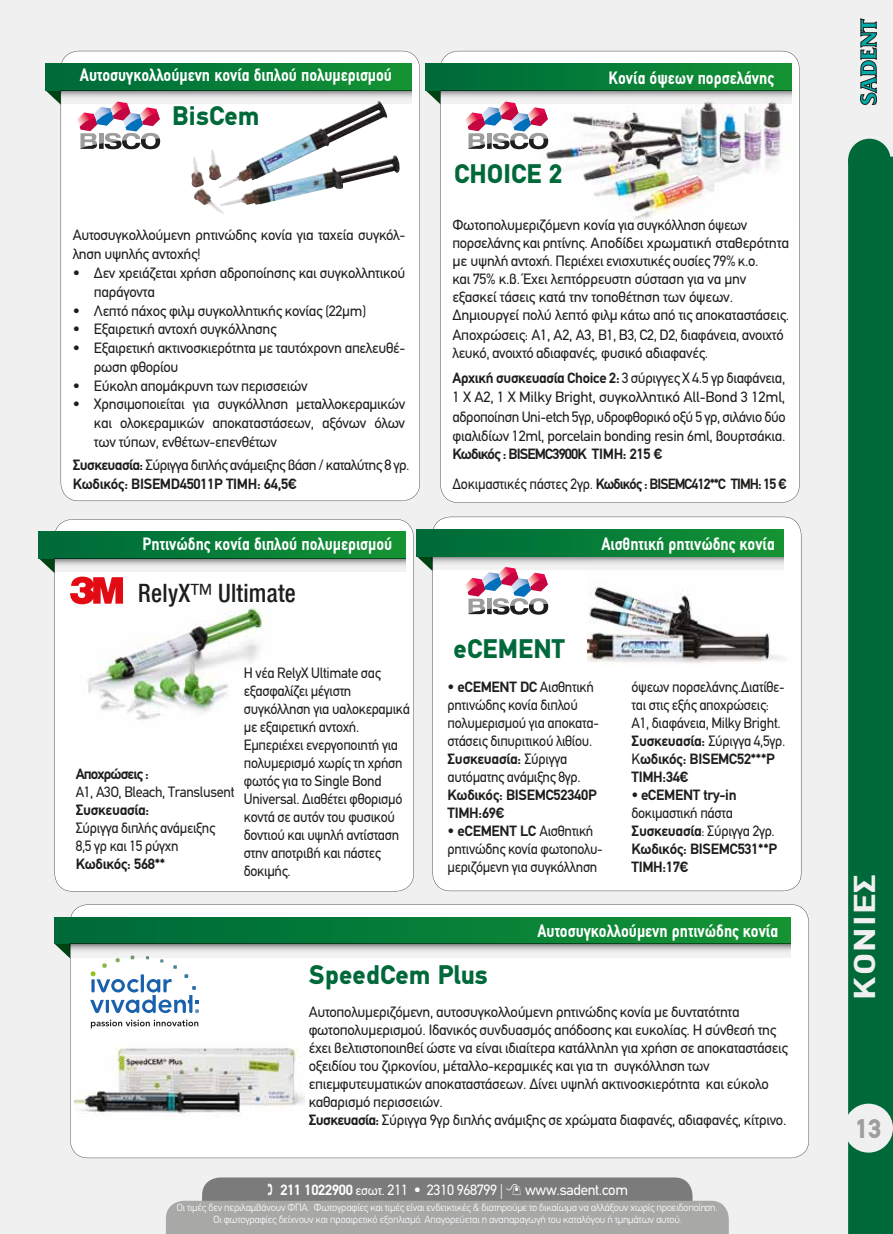
<style>
.page{position:relative;width:893px;height:1234px;background:#fff}
.page>*{position:absolute;margin:0;border:0;box-sizing:border-box;transform-origin:0 0}
.t1{font:700 30.45px "PF Din Text Condensed";letter-spacing:.03em;color:#f0f0f0;scale:1.43 1}
.t2{font:900 27px "PF Din Text";letter-spacing:.01em;color:#006939}
.t3{font:500 27px "CF Helvetica Cond";letter-spacing:.01em;color:#1d1d1b;scale:.94 1}
.t4{font:900 27px "PF Din Text";color:#9d9d9c}
.t5{font:700 18px "PF Din Text Condensed";color:#fff}
.t6{font:15px/18px "PF Din Text";letter-spacing:-.02em;color:#1d1d1b}
.t7{font:15px/18px "PF Din Text";letter-spacing:-.02em;color:#1d1d1b;scale:.95 1}
.t8{font:700 15px/18px "PF Din Text";letter-spacing:-.02em;color:#1d1d1b}
.t9{font:700 15px/30.6px "PF Din Text";letter-spacing:-.06em;color:#1d1d1b}
.t10{font:15px "PF Din Text";letter-spacing:-.02em;color:#fff}
.t11{font:300 10.5px/11.6px "PF Din Text";letter-spacing:-.02em;color:#fff;text-align:center}
.s1{font-weight:400}
.s2{font-weight:700}
.s3{font-size:13.5px}
.s4{font-weight:300}
</style>
<div class="page">
<div style="left:0;top:0;width:893px;height:1233px;background:#f0f0f0"></div>
<svg style="left:425px;top:90px;width:15px;height:14px"></svg>
<svg style="left:416px;top:556px;width:16px;height:14px"></svg>
<svg style="left:860px;top:19px;width:17px;height:86px"></svg>
<div style="left:848px;top:156px;width:45px;height:1077px;background:#006939"></div>
<div style="left:848px;top:139px;width:43px;height:42px;background:#006939;border-radius:50%"></div>
<div style="left:61px;top:51px;width:359px;height:450px;background:#fff"></div>
<img style="left:191px;top:104px;width:210px;height:102px">
<div style="left:440px;top:51px;width:360px;height:451px;background:#fff"></div>
<img style="left:532px;top:87px;width:264px;height:137px">
<div style="left:54px;top:519px;width:360px;height:372px;background:#fff"></div>
<img style="left:63px;top:597px;width:209px;height:144px">
<div style="left:432px;top:516px;width:369px;height:374px;background:#fff"></div>
<div style="left:39px;top:532px;width:366px;height:26px;background:linear-gradient(to right,#00683a,#139334)"></div>
<svg style="left:123px;top:558px;width:282px;height:13px"></svg>
<svg style="left:432px;top:556px;width:351px;height:13px"></svg>
<div style="left:45px;top:64px;width:367px;height:26px;background:linear-gradient(to right,#00683a,#139334)"></div>
<svg style="left:160px;top:90px;width:252px;height:14px"></svg>
<div style="left:425px;top:64px;width:367px;height:26px;background:linear-gradient(to right,#00683a,#139334)"></div>
<svg style="left:441px;top:90px;width:351px;height:14px"></svg>
<svg style="left:54px;top:943px;width:16px;height:15px"></svg>
<div style="left:70px;top:904px;width:739px;height:253px;background:#fff"></div>
<svg style="left:90px;top:957px;width:109px;height:55px"></svg>
<svg style="left:91px;top:1019px;width:107px;height:9px"></svg>
<div style="left:54px;top:917px;width:737px;height:26px;background:linear-gradient(to right,#00683a,#139434)"></div>
<svg style="left:70px;top:943px;width:721px;height:14px"></svg>
<img style="left:588px;top:563px;width:206px;height:102px">
<div style="left:416px;top:529px;width:367px;height:27px;background:linear-gradient(to right,#00683a,#139334)"></div>
<svg style="left:39px;top:552px;width:84px;height:52px"></svg>
<svg style="left:45px;top:84px;width:115px;height:65px"></svg>
<svg style="left:465px;top:101px;width:83px;height:48px"></svg>
<svg style="left:465px;top:566px;width:83px;height:48px"></svg>
<img style="left:75px;top:1041px;width:229px;height:78px">
<div style="left:844px;top:1103px;width:49px;height:49px;background:#f0f0f0;border-radius:50%"></div>
<svg style="left:166px;top:1177px;width:563px;height:56px;background:#9d9c9c"></svg>
<p class="t5" style="left:80px;top:64px;width:314px">Αυτοσυγκολλούµενη κονία διπλού πολυµερισµού</p>
<p class="t5" style="left:609px;top:68px;width:167px">Κονία όψεων πορσελάνης</p>
<h2 class="t2" style="left:172px;top:100px;width:89px">BisCem</h2>
<p class="t6" style="left:73px;top:226px;width:334px;line-height:18.8px">Αυτοσυγκολλούµενη ρητινώδης κονία για ταχεία συγκόλ&shy;ληση υψηλής αντοχής!</p>
<p class="t6" style="left:94px;top:263px;width:313px;line-height:18.8px;text-indent:-21px">• ∆εν χρειάζεται χρήση αδροποίησης και συγκολλητικού παράγοντα</p>
<p class="t6" style="left:73px;top:301px;width:295px">• Λεπτό πάχος φιλµ συγκολλητικής κονίας (22µm)</p>
<p class="t6" style="left:73px;top:320px;width:205px">• Eξαιρετική αντοχή συγκόλλησης</p>
<p class="t6" style="left:94px;top:338px;width:313px;line-height:18.8px;text-indent:-21px">• Εξαιρετική ακτινοσκιερότητα µε ταυτόχρονη απελευθέ&shy;ρωση φθορίου</p>
<p class="t6" style="left:73px;top:376px;width:237px">• Εύκολη αποµάκρυνη των περισσειών</p>
<p class="t6" style="left:94px;top:395px;width:313px;line-height:18.8px;text-align:justify;text-indent:-21px">• Χρησιµοποιείται για συγκόλληση µεταλλοκεραµικών και ολοκεραµικών αποκαταστάσεων, αξόνων όλων των τύπων, ενθέτων-επενθέτων</p>
<p class="t8" style="left:73px;top:455px;width:338px;line-height:18.8px">Συσκευασία: <span class="s1">Σύριγγα διπλής ανάµειξης βάση / καταλύτης 8 γρ.<br></span>Κωδικός: BISEMD45011P ΤΙΜΗ: 64,5€</p>
<p class="t5" style="left:143px;top:532px;width:251px">Ρητινώδης κονία διπλού πολυµερισµού</p>
<h2 class="t3" style="left:138px;top:578px;width:169px">RelyX™ Ultimate</h2>
<p class="t9" style="left:76px;top:758px;width:75px">Αποχρώσεις :</p>
<p class="t7" style="left:76px;top:782px;width:169px">A1, A3O, Bleach, Translusent</p>
<p class="t8" style="left:76px;top:800px;width:75px">Συσκευασία:</p>
<p class="t7" style="left:76px;top:818px;width:148px">Σύριγγα διπλής ανάµειξης<br>8,5 γρ και 15 ρύγχη</p>
<p class="t8" style="left:76px;top:854px;width:91px">Κωδικός: 568**</p>
<p class="t7" style="left:244px;top:663px;width:176px">H νέα RelyX Ultimate σας εξασφαλίζει µέγιστη συγκόλληση για υαλοκεραµικά µε εξαιρετική αντοχή.<br>Εµπεριέχει ενεργοποιητή για πολυµερισµό χωρίς τη χρήση φωτός για το Single Bond<br>Universal. ∆ιαθέτει φθορισµό κοντά σε αυτόν του φυσικού δοντιού και υψηλή αντίσταση στην αποτριβή και πάστες δοκιµής.</p>
<h2 class="t2" style="left:454px;top:158px;width:109px">CHOICE 2</h2>
<p class="t6" style="left:452px;top:215px;width:338px">Φωτοπολυµεριζόµενη κονία για συγκόλληση όψεων πορσελάνης και ρητίνης. Αποδίδει χρωµατική σταθερότητα µε υψηλή αντοχή. Περιέχει ενισχυτικές ουσίες 79% κ.ο.<br>και 75% κ.β. Έχει λεπτόρρευστη σύσταση για να µην εξασκεί τάσεις κατά την τοποθέτηση των όψεων. ∆ηµιουργεί πολύ λεπτό φιλµ κάτω από τις αποκαταστάσεις.</p>
<p class="t6" style="left:452px;top:326px;width:333px">Αποχρώσεις: Α1, Α2, Α3, Β1, Β3, C2, D2, διαφάνεια, ανοιχτό λευκό, ανοιχτό αδιαφανές, φυσικό αδιαφανές.</p>
<p class="t6" style="left:452px;top:368px;width:335px;line-height:19.5px;text-align:justify"><span class="s2">Αρχική συσκευασία Choice 2:</span> 3 σύριγγες Χ 4.5 γρ διαφάνεια, 1 Χ Α2, 1 Χ Milky Bright, συγκολλητικό All-Bond 3 12ml, αδροποίηση Uni-etch 5γρ, υδροφθορικό οξύ 5 γρ, σιλάνιο δύο φιαλιδίων 12ml, porcelain bonding resin 6ml, βουρτσάκια.</p>
<p class="t9" style="left:452px;top:438px;width:336px">Κωδικός : BISEMC3900K TIMH: 215 €<br><span class="s1">∆οκιµαστικές πάστες 2γρ.</span> Κωδικός : BISEMC412**C TIMH: 15 €</p>
<h2 class="t2" style="left:454px;top:632px;width:113px">eCEMENT</h2>
<p class="t5" style="left:601px;top:533px;width:175px">Αισθητική ρητινώδης κονία</p>
<p class="t7" style="left:447px;top:678px;width:161px">• <span class="s2">eCEMENT DC</span> Αισθητική ρητινώδης κονία διπλού πολυµερισµού για αποκατα&shy;στάσεις διπυριτικού λιθίου.<br><span class="s2">Συσκευασία:</span> Σύριγγα αυτόµατης ανάµιξης 8γρ.</p>
<p class="t8" style="left:448px;top:786px;width:151px">Κωδικός: BISEMC52340P<br>ΤΙΜΗ:69€</p>
<p class="t7" style="left:447px;top:822px;width:165px">• <span class="s2">eCEMENT LC</span> Αισθητική ρητινώδης κονία φωτοπολυ&shy;µεριζόµενη για συγκόλληση</p>
<p class="t7" style="left:632px;top:678px;width:163px">όψεων πορσελάνης.∆ιατίθε&shy;ται στις εξής αποχρώσεις:<br>A1, διαφάνεια, Milky Bright.<br><span class="s2">Συσκευασία:</span> Σύριγγα 4,5γρ.<br>Κ<span class="s2">ωδικός: BISEMC52***P<br>ΤΙΜΗ:34€</span></p>
<p class="t8" style="left:632px;top:786px;width:147px"><span class="s1">•</span> eCEMENT try-in <span class="s1">δοκιµαστική πάστα<br></span>Συσκευασία<span class="s1">: Σύριγγα 2γρ.<br></span>Κωδικός: BISEMC531**P<br>ΤΙΜΗ:17€</p>
<p class="t5" style="left:537px;top:920px;width:242px">Αυτοσυγκολλούµενη ρητινώδης κονία</p>
<h2 class="t2" style="left:309px;top:958px;width:180px">SpeedCem Plus</h2>
<p class="t6" style="left:309px;top:1002px;width:481px">Aυτοπολυµεριζόµενη, αυτοσυγκολλούµενη ρητινώδης κονία µε δυντατότητα φωτοπολυµερισµού. Ιδανικός συνδυασµός απόδοσης και ευκολίας. Η σύνθεσή της έχει βελτιστοποιηθεί ώστε να είναι ιδιαίτερα κατάλληλη για χρήση σε αποκαταστάσεις οξειδίου του ζιρκονίου, µέταλλο-κεραµικές και για τη συγκόλληση των επιεµφυτευµατικών αποκαταστάσεων. ∆ίνει υψηλή ακτινοσκιερότητα και εύκολο καθαρισµό περισσειών.<br><span class="s2">Συσκευασία:</span> Σύριγγα 9γρ διπλής ανάµιξης σε χρώµατα διαφανές, αδιαφανές, κίτρινο.</p>
<p class="t10" style="left:280px;top:1181px;width:224px"><span class="s2">211 1022900</span> <span class="s3">εσωτ.</span> 211 • 2310 968799 <span class="s4">|</span></p>
<p class="t10" style="left:525px;top:1181px;width:105px">www.sadent.com</p>
<p class="t11" style="left:177px;top:1201px;width:542px">Οι τιµές δεν περιλαµβάνουν ΦΠΑ. Φωτογραφίες και τιµές είναι ενδεικτικές &amp; διατηρούµε το δικαίωµα να αλλάξουν χωρίς προειδοποίηση.<br>Oι φωτογραφίες δείχνουν και προαιρετικό εξοπλισµό. Aπαγορεύεται η αναπαραγωγή του καταλόγου ή τµηµάτων αυτού.</p>
<h1 class="t1" style="left:847px;top:999px;width:89px;rotate:-90deg">ΚΟΝΙΕΣ</h1>
<h2 class="t4" style="left:855px;top:1112px;width:28px">13</h2>
</div>
